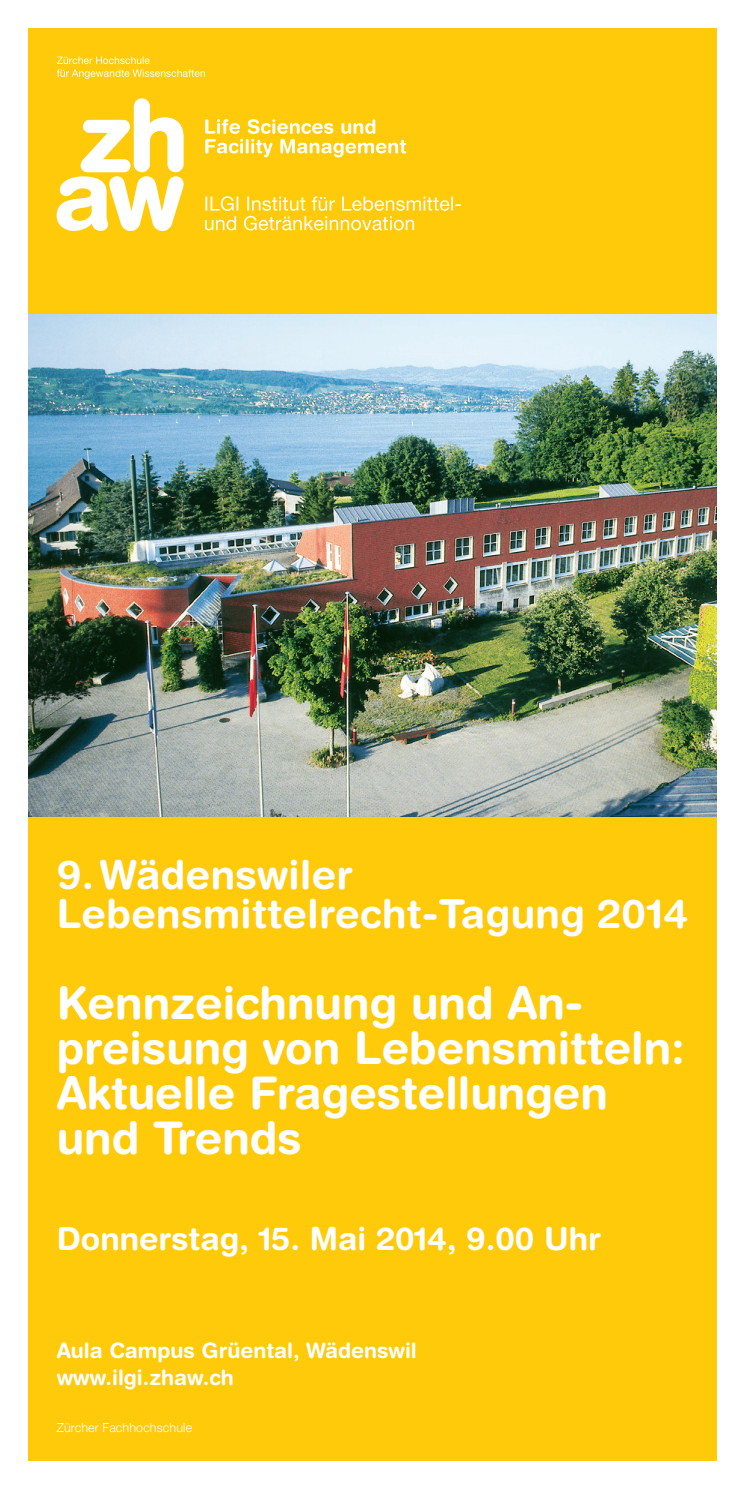
<style>
.page{position:relative;width:745px;height:1489px;background:#fff}
.page>*{position:absolute;margin:0;border:0;box-sizing:border-box;transform-origin:0 0}
.t1{font:700 45px/45px "Helvetica Rounded LT Std";color:#fff}
.t2{font:700 40px "Helvetica Rounded LT Std";letter-spacing:.01em;color:#fff}
.t3{font:700 31.75px "Helvetica Rounded LT Std";color:#fff}
.Untertitel{font:700 21.25px "Helvetica Rounded LT Std";color:#fff}
.t4{font:300 12.5px "Helvetica Neue LT Pro";letter-spacing:.01em;color:#fff}
</style>
<div class="page">
<div style="left:28px;top:28px;width:688px;height:1432px;background:#feca0a"></div>
<img style="left:28px;top:315px;width:688px;height:501px">
<svg style="left:57px;top:57px;width:403px;height:174px"></svg>
<p class="t2" style="left:57px;top:850px;width:297px">9.Wädenswiler</p>
<p class="t2" style="left:57px;top:889px;width:632px">Lebensmittelrecht-Tagung 2014</p>
<p class="t1" style="left:57px;top:979px;width:527px">Kennzeichnung und An-</p>
<p class="t1" style="left:57px;top:1024px;width:629px">preisung von Lebensmitteln:</p>
<p class="t1" style="left:57px;top:1069px;width:552px">Aktuelle Fragestellungen und Trends</p>
<p class="t3" style="left:57px;top:1219px;width:545px">Donnerstag, 15. Mai 2014, 9.00 Uhr</p>
<p class="Untertitel" style="left:57px;top:1337px;width:361px">Aula Campus Grüental, Wädenswil</p>
<p class="Untertitel" style="left:57px;top:1364px;width:178px">www.ilgi.zhaw.ch</p>
<p class="t4" style="left:57px;top:1419px;width:137px">Zürcher Fachhochschule</p>
</div>
